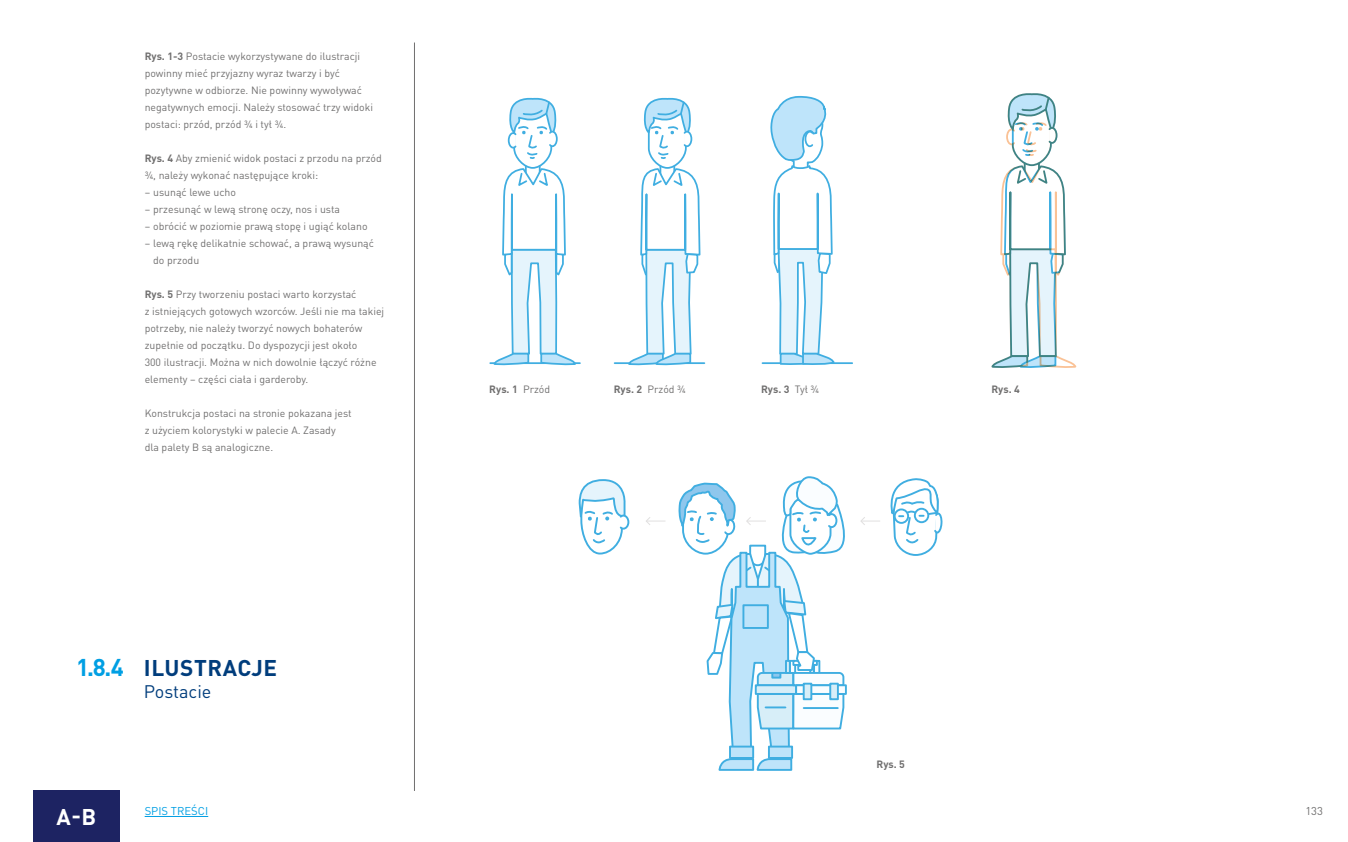
<style>
.page{position:relative;width:1348px;height:842px;background:#fff}
.page>*{position:absolute;margin:0;border:0;box-sizing:border-box;transform-origin:0 0}
.t1{font:700 22.5px "DIN Pro Pl";letter-spacing:.025em;color:#003d7c}
.t2{font:700 22.5px "DIN Pro Pl";color:#fff}
.t3{font:18px "DIN Pro Pl";color:#003d7c}
.t4{font:11.25px "DIN Pro Pl";color:#009fe3}
.t5{font:11.25px "DIN Pro Pl";color:#706f6f}
.t6{font:10.5px/17px "DIN Pro Pl";color:#706f6f}
.t7{font:700 10.5px "DIN Pro Pl";color:#706f6f}
.s1{font-weight:700}
.s2{font-size:24px;color:#009fe3}
.s3{font-weight:400}
</style>
<div class="page">
<hr style="left:414px;top:43px;width:1px;height:748px;background:#706f6f">
<hr style="left:145px;top:816px;width:63px;height:1px;background:#009fe3">
<div style="left:33px;top:791px;width:87px;height:51px;background:#1d2362"></div>
<hr style="left:490px;top:362px;width:90px;height:2px;background:#40aee1">
<hr style="left:614px;top:362px;width:90px;height:2px;background:#40aee1">
<hr style="left:762px;top:362px;width:90px;height:2px;background:#40aee1">
<svg style="left:492px;top:97px;width:85px;height:268px"></svg>
<svg style="left:627px;top:97px;width:74px;height:268px"></svg>
<svg style="left:767px;top:96px;width:68px;height:269px"></svg>
<svg style="left:578px;top:479px;width:52px;height:76px"></svg>
<svg style="left:860px;top:478px;width:82px;height:78px"></svg>
<svg style="left:646px;top:517px;width:19px;height:8px"></svg>
<svg style="left:678px;top:476px;width:169px;height:295px"></svg>
<svg style="left:991px;top:93px;width:85px;height:275px"></svg>
<p class="t6" style="left:145px;top:47px;width:230px"><span class="s1">Rys. 1-3</span> Postacie wykorzystywane do ilustracji powinny mieć przyjazny wyraz twarzy i być pozytywne w odbiorze. Nie powinny wywoływać negatywnych emocji. Należy stosować trzy widoki postaci: przód, przód ¾ i tył ¾.</p>
<p class="t6" style="left:145px;top:149px;width:239px"><span class="s1">Rys. 4</span> Aby zmienić widok postaci z przodu na przód ¾, należy wykonać następujące kroki:</p>
<p class="t6" style="left:145px;top:183px;width:93px">– usunąć lewe ucho</p>
<p class="t6" style="left:145px;top:200px;width:197px">– przesunąć w lewą stronę oczy, nos i usta</p>
<p class="t6" style="left:145px;top:217px;width:224px">– obrócić w poziomie prawą stopę i ugiąć kolano</p>
<p class="t6" style="left:153px;top:234px;width:222px;text-indent:-9px">– lewą rękę delikatnie schować, a prawą wysunąć do przodu</p>
<p class="t6" style="left:145px;top:285px;width:241px"><span class="s1">Rys. 5</span> Przy tworzeniu postaci warto korzystać<br>z istniejących gotowych wzorców. Jeśli nie ma takiej potrzeby, nie należy tworzyć nowych bohaterów zupełnie od początku. Do dyspozycji jest około<br>300 ilustracji. Można w nich dowolnie łączyć różne elementy – części ciała i garderoby.</p>
<p class="t6" style="left:145px;top:404px;width:208px">Konstrukcja postaci na stronie pokazana jest z użyciem kolorystyki w palecie A. Zasady dla palety B są analogiczne.</p>
<h1 class="t1" style="left:76px;top:653px;width:202px"><span class="s2">1.8.4</span> ILUSTRACJE</h1>
<h2 class="t3" style="left:144px;top:680px;width:69px">Postacie</h2>
<p class="t7" style="left:489px;top:382px;width:62px">Rys. 1 <span class="s3">Przód</span></p>
<p class="t6" style="left:613px;top:380px;width:74px"><span class="s1">Rys. 2</span> Przód ¾</p>
<p class="t7" style="left:761px;top:382px;width:60px">Rys. 3 <span class="s3">Tył ¾</span></p>
<p class="t7" style="left:991px;top:382px;width:30px">Rys. 4</p>
<p class="t7" style="left:876px;top:757px;width:30px">Rys. 5</p>
<h1 class="t2" style="left:57px;top:801px;width:41px">A-B</h1>
<p class="t4" style="left:145px;top:804px;width:65px">SPIS TREŚCI</p>
<p class="t5" style="left:1305px;top:804px;width:19px">133</p>
</div>
